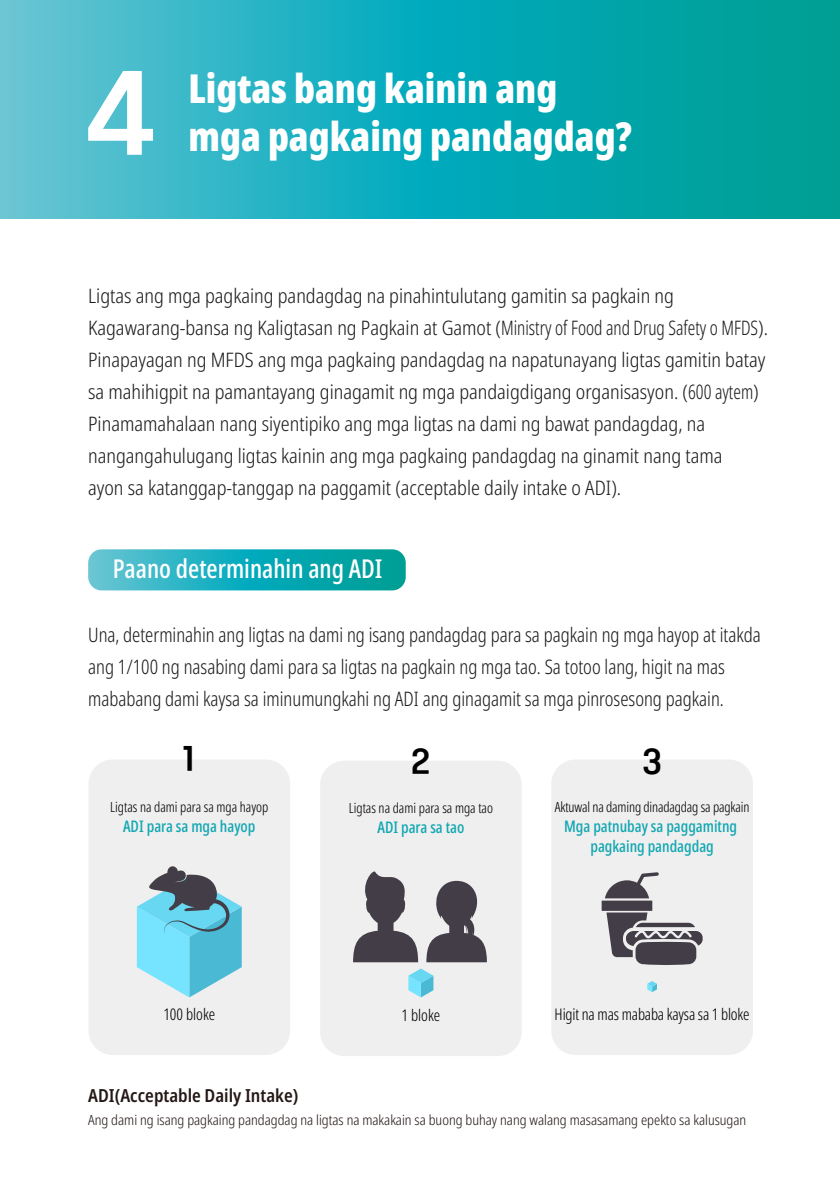
<style>
.page{position:relative;width:840px;height:1191px;background:#fff}
.page>*{position:absolute;margin:0;border:0;box-sizing:border-box;transform-origin:0 0}
.t1{font:108px "ONE Mobile Title OTF Regular";color:#fff}
.t2{font:900 extra-condensed 40px "Noto Sans";color:#fff}
.t3{font:32px "ONE Mobile Title OTF Regular";color:#000}
.t4{font:500 extra-condensed 26px "Noto Sans";color:#fff}
.t5{font:300 condensed 20px/32px "Noto Sans";color:#1b1b1b}
.t6{font:300 condensed 20px/32px "Noto Sans";color:#1b1b1b;scale:.92 1}
.t7{font:600 condensed 18px "Noto Sans";color:#231815}
.t8{font:500 extra-condensed 16px/20px "Noto Sans";color:#12a7b2;text-align:center}
.t9{font:300 extra-condensed 16px "Noto Sans";letter-spacing:-.01em;color:#000}
.t10{font:300 condensed 14px "Noto Sans";color:#231815}
.t11{font:300 extra-condensed 14px "Noto Sans";color:#000}
</style>
<div class="page">
<svg style="left:0;top:0;width:839px;height:219px;background:#1badb8"></svg>
<svg style="left:88px;top:549px;width:317px;height:41px;background:#1fafb9"></svg>
<div style="left:88px;top:759px;width:202px;height:296px;background:#efefef;border-radius:24px"></div>
<svg style="left:137px;top:866px;width:104px;height:131px"></svg>
<div style="left:320px;top:760px;width:201px;height:296px;background:#efefef;border-radius:24px"></div>
<svg style="left:408px;top:968px;width:25px;height:29px"></svg>
<svg style="left:426px;top:880px;width:60px;height:82px"></svg>
<svg style="left:353px;top:871px;width:65px;height:91px"></svg>
<div style="left:551px;top:759px;width:201px;height:296px;background:#efefef;border-radius:24px"></div>
<svg style="left:647px;top:981px;width:9px;height:11px"></svg>
<svg style="left:601px;top:872px;width:101px;height:93px"></svg>
<h1 class="t1" style="left:85px;top:57px;width:73px">4</h1>
<h2 class="t2" style="left:188px;top:59px;width:370px">Ligtas bang kainin ang</h2>
<h2 class="t2" style="left:188px;top:107px;width:444px">mga pagkaing pandagdag?</h2>
<p class="t5" style="left:88px;top:280px;width:681px">Ligtas ang mga pagkaing pandagdag na pinahintulutang gamitin sa pagkain ng Kagawarang-bansa ng Kaligtasan ng Pagkain at Gamot (Ministry of Food and Drug Safety o MFDS).<br>Pinapayagan ng MFDS ang mga pagkaing pandagdag na napatunayang ligtas gamitin batay sa mahihigpit na pamantayang ginagamit ng mga pandaigdigang organisasyon. (600 aytem)<br>Pinamamahalaan nang siyentipiko ang mga ligtas na dami ng bawat pandagdag, na nangangahulugang ligtas kainin ang mga pagkaing pandagdag na ginamit nang tama<br>ayon sa katanggap-tanggap na paggamit (acceptable daily intake o ADI).</p>
<h3 class="t4" style="left:113px;top:550px;width:271px">Paano determinahin ang ADI</h3>
<p class="t6" style="left:88px;top:619px;width:732px">Una, determinahin ang ligtas na dami ng isang pandagdag para sa pagkain ng mga hayop at itakda ang 1/100 ng nasabing dami para sa ligtas na pagkain ng mga tao. Sa totoo lang, higit na mas mababang dami kaysa sa iminumungkahi ng ADI ang ginagamit sa mga pinrosesong pagkain.</p>
<h3 class="t3" style="left:182px;top:741px;width:16px">1</h3>
<h3 class="t3" style="left:411px;top:745px;width:21px">2</h3>
<h3 class="t3" style="left:642px;top:745px;width:21px">3</h3>
<p class="t11" style="left:110px;top:796px;width:159px">Ligtas na dami para sa mga hayop</p>
<p class="t8" style="left:123px;top:816px;width:134px">ADI para sa mga hayop</p>
<p class="t9" style="left:163px;top:1002px;width:53px">100 bloke</p>
<p class="t11" style="left:348px;top:798px;width:146px">Ligtas na dami para sa mga tao</p>
<p class="t8" style="left:377px;top:817px;width:88px">ADI para sa tao</p>
<p class="t9" style="left:401px;top:1003px;width:40px">1 bloke</p>
<p class="t11" style="left:554px;top:796px;width:196px">Aktuwal na daming dinadagdag sa pagkain</p>
<p class="t8" style="left:564px;top:816px;width:174px">Mga patnubay sa paggamitng pagkaing pandagdag</p>
<p class="t9" style="left:554px;top:1002px;width:196px">Higit na mas mababa kaysa sa 1 bloke</p>
<p class="t7" style="left:88px;top:1083px;width:211px">ADI(Acceptable Daily Intake)</p>
<p class="t10" style="left:88px;top:1109px;width:659px">Ang dami ng isang pagkaing pandagdag na ligtas na makakain sa buong buhay nang walang masasamang epekto sa kalusugan</p>
</div>
